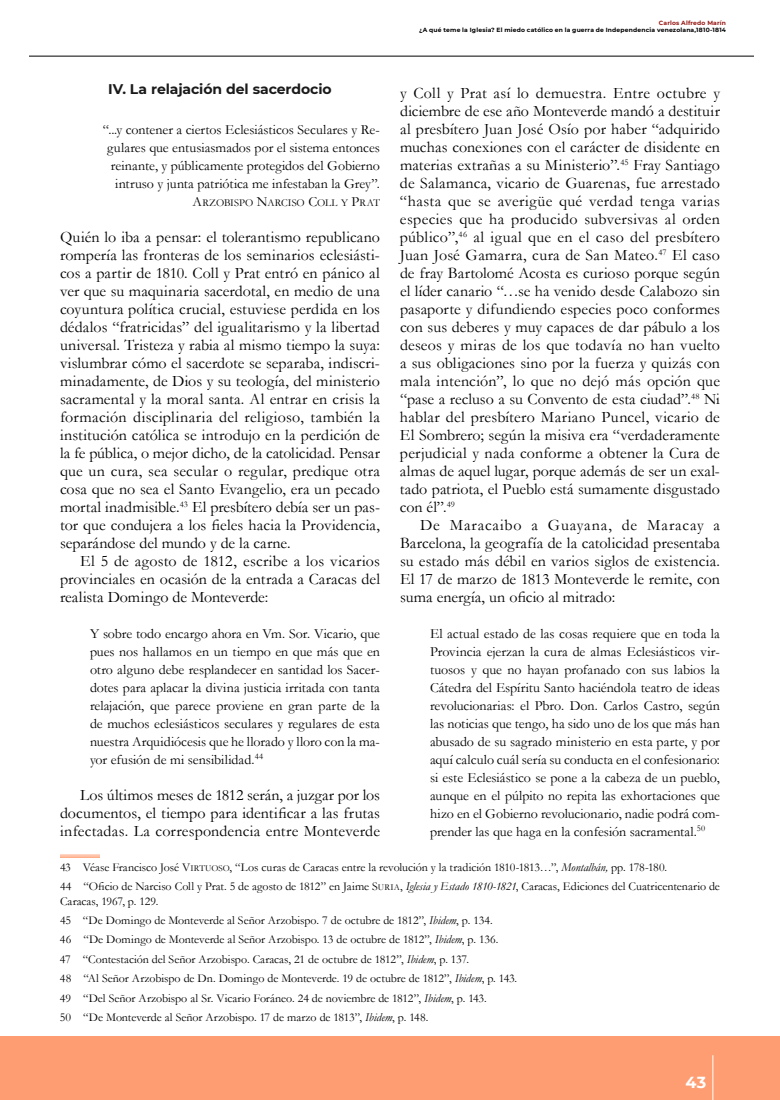
<style>
.page{position:relative;width:780px;height:1100px;background:#fff}
.page>*{position:absolute;margin:0;border:0;box-sizing:border-box;transform-origin:0 0}
.t1{font:16px/18px "Garamond";letter-spacing:.005em;color:#000;text-align:justify}
.t2{font:700 16px "Montserrat";color:#fff}
.t3{font:14px/18px "Garamond";color:#000;text-align:justify}
.t4{font:700 14px "Montserrat";letter-spacing:-.005em;color:#1a1a1a}
.t5{font:12px/19.4px "Garamond";letter-spacing:-.005em;color:#000}
.t6{font:10.5px "Garamond";color:#000}
.t7{font:700 6px "Montserrat";letter-spacing:.03em;color:#000}
.t8{font:700 6px "Montserrat";letter-spacing:.03em;color:#961914}
.s1{font-size:14px}
.s2{font-size:9px}
.s3{font-style:italic}
</style>
<div class="page">
<hr style="left:29px;top:56px;width:725px;height:1px;background:#000">
<div style="left:0;top:1036px;width:780px;height:64px;background:#ff9d72"></div>
<hr style="left:712px;top:1055px;width:1px;height:45px;background:#fff">
<hr style="left:60px;top:855px;width:40px;height:1px;background:#ff9d72">
<hr style="left:60px;top:856px;width:40px;height:2px;background:#ff9d72">
<p class="t8" style="left:659px;top:18px;width:69px">Carlos Alfredo Marín</p>
<p class="t7" style="left:419px;top:25px;width:308px">¿A qué teme la Iglesia? El miedo católico en la guerra de Independencia venezolana,1810-1814</p>
<p class="t4" style="left:108px;top:78px;width:225px">IV. La relajación del sacerdocio</p>
<p class="t3" style="left:103px;top:120px;width:279px;text-align:right">“...y contener a ciertos Eclesiásticos Seculares y Re&shy;gulares que entusiasmados por el sistema entonces reinante, y públicamente protegidos del Gobierno intruso y junta patriótica me infestaban la Grey”.</p>
<p class="t6" style="left:192px;top:196px;width:189px"><span class="s1">A</span>RZOBISPO <span class="s1">N</span>ARCISO <span class="s1">C</span>OLL Y <span class="s1">P</span>RAT</p>
<p class="t1" style="left:60px;top:228px;width:322px">Quién lo iba a pensar: el tolerantismo republicano rompería las fronteras de los seminarios eclesiásti&shy;cos a partir de 1810. Coll y Prat entró en pánico al ver que su maquinaria sacerdotal, en medio de una coyuntura política crucial, estuviese perdida en los dédalos “fratricidas” del igualitarismo y la libertad universal. Tristeza y rabia al mismo tiempo la suya: vislumbrar cómo el sacerdote se separaba, indiscri&shy;minadamente, de Dios y su teología, del ministerio sacramental y la moral santa. Al entrar en crisis la formación disciplinaria del religioso, también la institución católica se introdujo en la perdición de la fe pública, o mejor dicho, de la catolicidad. Pensar que un cura, sea secular o regular, predique otra cosa que no sea el Santo Evangelio, era un pecado mortal inadmisible.<sup>43</sup> El presbítero debía ser un pas&shy;tor que condujera a los fieles hacia la Providencia, separándose del mundo y de la carne.</p>
<p class="t1" style="left:60px;top:552px;width:322px;text-indent:20px">El 5 de agosto de 1812, escribe a los vicarios provinciales en ocasión de la entrada a Caracas del realista Domingo de Monteverde:</p>
<p class="t3" style="left:90px;top:624px;width:292px">Y sobre todo encargo ahora en Vm. Sor. Vicario, que pues nos hallamos en un tiempo en que más que en otro alguno debe resplandecer en santidad los Sacer&shy;dotes para aplacar la divina justicia irritada con tanta relajación, que parece proviene en gran parte de la de muchos eclesiásticos seculares y regulares de esta nuestra Arquidiócesis que he llorado y lloro con la ma&shy;yor efusión de mi sensibilidad.<sup>44</sup></p>
<p class="t1" style="left:60px;top:786px;width:322px;text-indent:20px">Los últimos meses de 1812 serán, a juzgar por los documentos, el tiempo para identificar a las frutas infectadas. La correspondencia entre Monteverde</p>
<p class="t5" style="left:60px;top:857px;width:661px">43 Véase Francisco José V<span class="s2">IRTUOSO</span>, “Los curas de Caracas entre la revolución y la tradición 1810-1813…”, <span class="s3">Montalbán,</span> pp. 178-180.<br>44 “Oficio de Narciso Coll y Prat. 5 de agosto de 1812” en Jaime S<span class="s2">URIA</span>, <span class="s3">Iglesia y Estado 1810-1821</span>, Caracas, Ediciones del Cuatricentenario de</p>
<p class="t5" style="left:60px;top:891px;width:459px">Caracas, 1967, p. 129.<br>45 “De Domingo de Monteverde al Señor Arzobispo. 7 de octubre de 1812”, <span class="s3">Ibidem</span>, p. 134.<br>46 “De Domingo de Monteverde al Señor Arzobispo. 13 de octubre de 1812”, <span class="s3">Ibidem</span>, p. 136.<br>47 “Contestación del Señor Arzobispo. Caracas, 21 de octubre de 1812”, <span class="s3">Ibidem</span>, p. 137.<br>48 “Al Señor Arzobispo de Dn. Domingo de Monteverde. 19 de octubre de 1812”, <span class="s3">Ibidem</span>, p. 143.<br>49 “Del Señor Arzobispo al Sr. Vicario Foráneo. 24 de noviembre de 1812”, <span class="s3">Ibidem</span>, p. 143.<br>50 “De Monteverde al Señor Arzobispo. 17 de marzo de 1813”, <span class="s3">Ibidem</span>, p. 148.</p>
<p class="t1" style="left:400px;top:84px;width:322px">y Coll y Prat así lo demuestra. Entre octubre y diciembre de ese año Monteverde mandó a destituir al presbítero Juan José Osío por haber “adquirido muchas conexiones con el carácter de disidente en materias extrañas a su Ministerio”.<sup>45</sup> Fray Santiago de Salamanca, vicario de Guarenas, fue arrestado “hasta que se averigüe qué verdad tenga varias especies que ha producido subversivas al orden público”,<sup>46</sup> al igual que en el caso del presbítero Juan José Gamarra, cura de San Mateo.<sup>47</sup> El caso de fray Bartolomé Acosta es curioso porque según el líder canario “…se ha venido desde Calabozo sin pasaporte y difundiendo especies poco conformes con sus deberes y muy capaces de dar pábulo a los deseos y miras de los que todavía no han vuelto a sus obligaciones sino por la fuerza y quizás con mala intención”, lo que no dejó más opción que “pase a recluso a su Convento de esta ciudad”.<sup>48</sup> Ni hablar del presbítero Mariano Puncel, vicario de El Sombrero; según la misiva era “verdaderamente perjudicial y nada conforme a obtener la Cura de almas de aquel lugar, porque además de ser un exal&shy;tado patriota, el Pueblo está sumamente disgustado con él”.<sup>49</sup></p>
<p class="t1" style="left:400px;top:516px;width:322px;text-indent:20px">De Maracaibo a Guayana, de Maracay a Barcelona, la geografía de la catolicidad presentaba su estado más débil en varios siglos de existencia.<br>El 17 de marzo de 1813 Monteverde le remite, con suma energía, un oficio al mitrado:</p>
<p class="t3" style="left:430px;top:624px;width:292px">El actual estado de las cosas requiere que en toda la Provincia ejerzan la cura de almas Eclesiásticos vir&shy;tuosos y que no hayan profanado con sus labios la Cátedra del Espíritu Santo haciéndola teatro de ideas revolucionarias: el Pbro. Don. Carlos Castro, según las noticias que tengo, ha sido uno de los que más han abusado de su sagrado ministerio en esta parte, y por aquí calculo cuál sería su conducta en el confesionario: si este Eclesiástico se pone a la cabeza de un pueblo, aunque en el púlpito no repita las exhortaciones que hizo en el Gobierno revolucionario, nadie podrá com&shy;prender las que haga en la confesión sacramental.<sup>50</sup></p>
<p class="t2" style="left:685px;top:1071px;width:22px">43</p>
</div>
